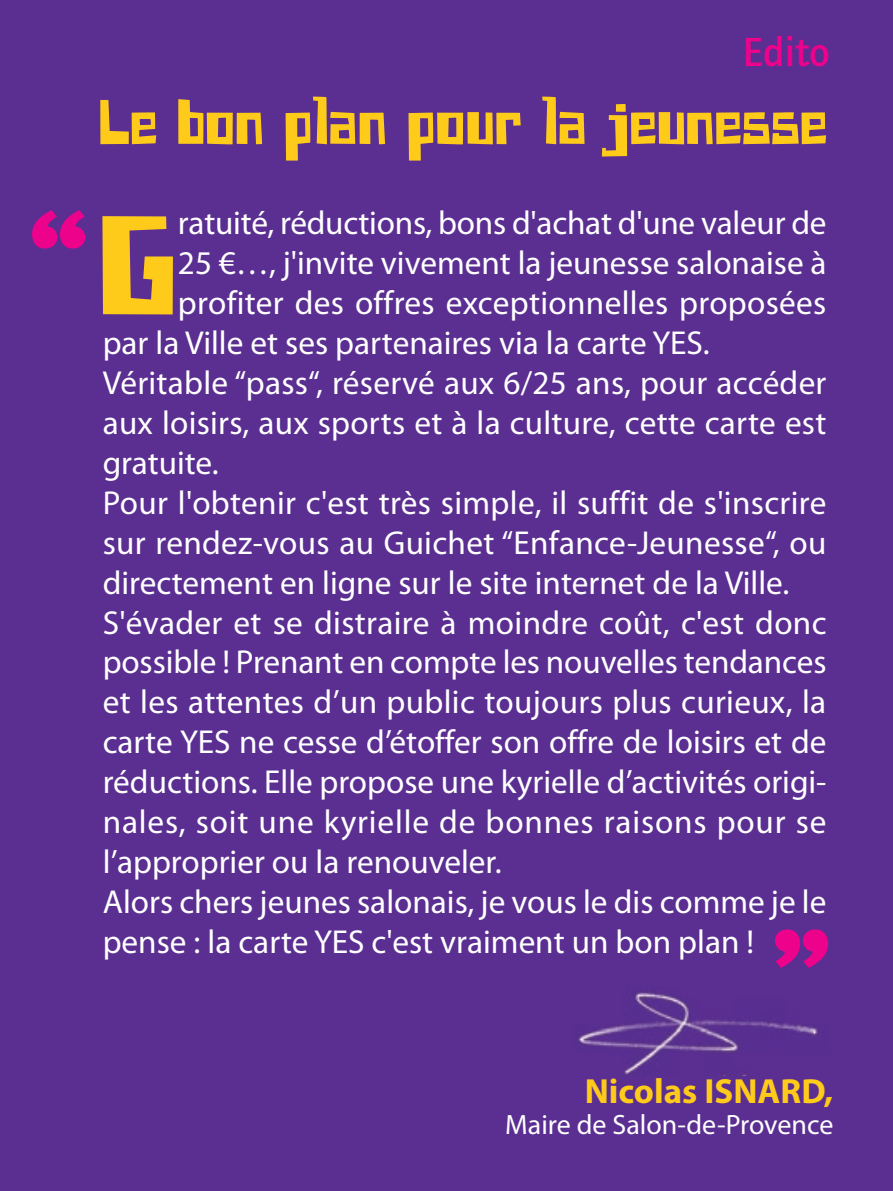
<style>
.page{position:relative;width:893px;height:1191px;background:#5b2e91}
.page>*{position:absolute;margin:0;border:0;box-sizing:border-box;transform-origin:0 0}
.t1{font:139.65px "Brecht";color:#fecb1b}
.t2{font:900 106.4px "Advert";color:#ed028c}
.t3{font:63px "Brecht";letter-spacing:-.005em;color:#fecb1b}
.t4{font:700 42px "Quay Itc T";color:#ed028c}
.t5{font:700 35px "Myriad Pro";color:#fecb1b}
.t6{font:33.25px/39.9px "Myriad Pro";color:#fff;text-align:justify}
.t7{font:28px "Myriad Pro";color:#fff}
</style>
<div class="page">
<img style="left:577px;top:991px;width:241px;height:84px">
<p class="t4" style="left:742px;top:32px;width:89px">Edito</p>
<p class="t3" style="left:99px;top:100px;width:730px">Le bon plan pour la jeunesse</p>
<p class="t2" style="left:30px;top:200px;width:58px">“</p>
<p class="t1" style="left:103px;top:216px;width:77px">G</p>
<p class="t6" style="left:178px;top:206px;width:650px">ratuité, réductions, bons d'achat d'une valeur de</p>
<p class="t6" style="left:178px;top:246px;width:650px">25 €…, j'invite vivement la jeunesse salonaise à</p>
<p class="t6" style="left:178px;top:286px;width:650px">profiter des offres exceptionnelles proposées</p>
<p class="t6" style="left:103px;top:326px;width:609px">par la Ville et ses partenaires via la carte YES.</p>
<p class="t6" style="left:103px;top:366px;width:725px">Véritable “pass“, réservé aux 6/25 ans, pour accéder aux loisirs, aux sports et à la culture, cette carte est gratuite.</p>
<p class="t6" style="left:103px;top:485px;width:725px">Pour l'obtenir c'est très simple, il suffit de s'inscrire sur rendez-vous au Guichet “Enfance-Jeunesse“, ou directement en ligne sur le site internet de la Ville.</p>
<p class="t6" style="left:103px;top:605px;width:725px">S'évader et se distraire à moindre coût, c'est donc possible ! Prenant en compte les nouvelles tendances et les attentes d’un public toujours plus curieux, la carte YES ne cesse d’étoffer son offre de loisirs et de réductions. Elle propose une kyrielle d’activités origi&shy;nales, soit une kyrielle de bonnes raisons pour se l’approprier ou la renouveler.</p>
<p class="t6" style="left:103px;top:884px;width:725px">Alors chers jeunes salonais, je vous le dis comme je le pense : la carte YES c'est vraiment un bon plan !</p>
<p class="t2" style="left:830px;top:978px;width:58px;rotate:-180deg">“</p>
<p class="t5" style="left:585px;top:1078px;width:250px">Nicolas ISNARD,</p>
<p class="t7" style="left:505px;top:1114px;width:330px">Maire de Salon-de-Provence</p>
</div>
